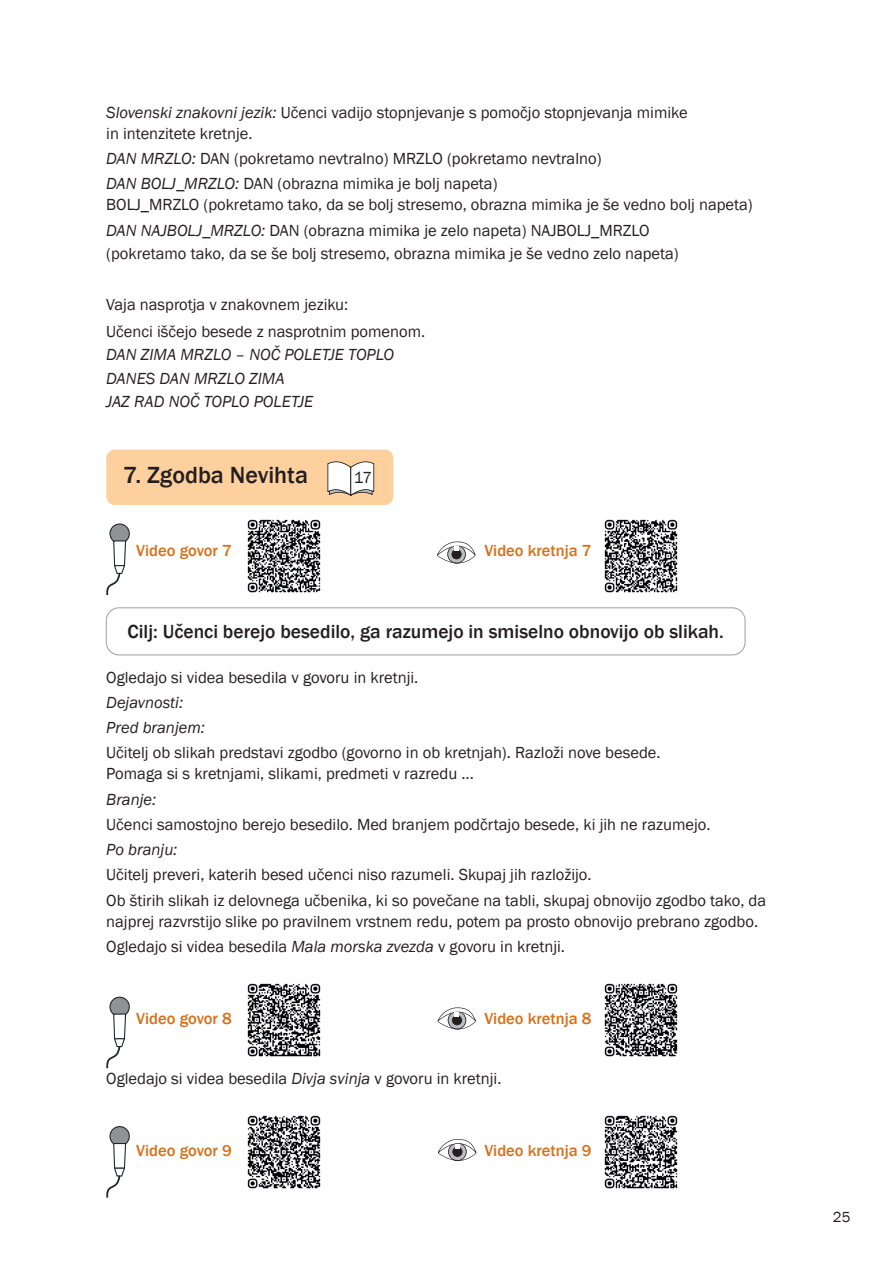
<style>
.page{position:relative;width:893px;height:1263px;background:#fff}
.page>*{position:absolute;margin:0;border:0;box-sizing:border-box;transform-origin:0 0}
.t1{font:500 24px "Franklin Gothic";color:#231f20}
.t2{font:500 19.5px "Franklin Gothic";color:#231f20}
.t3{font:16.5px/25.2px "Franklin Gothic";color:#231f20}
.t4{font:italic 16.5px/23.2px "Franklin Gothic";color:#231f20}
.t5{font:500 16.5px "Franklin Gothic";color:#d47119}
.t6{font:15px "Franklin Gothic";color:#231f20}
.s1{font-style:italic}
</style>
<div class="page">
<div style="left:106px;top:450px;width:287px;height:55px;background:#fdd09e;border-radius:9px"></div>
<svg style="left:106px;top:607px;width:640px;height:48px"></svg>
<svg style="left:327px;top:461px;width:47px;height:35px;background:#e2dbd5"></svg>
<svg style="left:437px;top:541px;width:38px;height:23px"></svg>
<svg style="left:437px;top:1007px;width:39px;height:22px"></svg>
<svg style="left:438px;top:1139px;width:38px;height:22px"></svg>
<svg style="left:106px;top:523px;width:24px;height:72px"></svg>
<svg style="left:106px;top:997px;width:24px;height:71px"></svg>
<svg style="left:106px;top:1126px;width:24px;height:72px"></svg>
<img style="left:604px;top:519px;width:74px;height:74px">
<img style="left:604px;top:983px;width:74px;height:74px">
<img style="left:604px;top:1115px;width:74px;height:74px">
<img style="left:247px;top:519px;width:74px;height:74px">
<img style="left:268px;top:556px;width:54px;height:1px">
<img style="left:247px;top:983px;width:74px;height:74px">
<img style="left:268px;top:1024px;width:54px;height:1px">
<img style="left:247px;top:1115px;width:74px;height:74px">
<img style="left:268px;top:1156px;width:54px;height:1px">
<p class="t3" style="left:106px;top:102px;width:583px;line-height:21px"><span class="s1">Slovenski znakovni jezik:</span> Učenci vadijo stopnjevanje s pomočjo stopnjevanja mimike in intenzitete kretnje.</p>
<p class="t3" style="left:106px;top:146px;width:497px"><span class="s1">DAN MRZLO:</span> DAN (pokretamo nevtralno) MRZLO (pokretamo nevtralno)<br><span class="s1">DAN BOLJ_MRZLO:</span> DAN (obrazna mimika je bolj napeta)</p>
<p class="t3" style="left:106px;top:193px;width:648px">BOLJ_MRZLO (pokretamo tako, da se bolj stresemo, obrazna mimika je še vedno bolj napeta)<br><span class="s1">DAN NAJBOLJ_MRZLO:</span> DAN (obrazna mimika je zelo napeta) NAJBOLJ_MRZLO</p>
<p class="t3" style="left:106px;top:241px;width:574px">(pokretamo tako, da se še bolj stresemo, obrazna mimika je še vedno zelo napeta)</p>
<p class="t3" style="left:106px;top:291px;width:320px;line-height:27.5px">Vaja nasprotja v znakovnem jeziku:<br>Učenci iščejo besede z nasprotnim pomenom.</p>
<p class="t4" style="left:106px;top:344px;width:289px">DAN ZIMA MRZLO – NOČ POLETJE TOPLO<br>DANES DAN MRZLO ZIMA<br>JAZ RAD NOČ TOPLO POLETJE</p>
<h1 class="t1" style="left:123px;top:461px;width:186px">7. Zgodba Nevihta</h1>
<p class="t3" style="left:354px;top:465px;width:20px">17</p>
<p class="t5" style="left:136px;top:540px;width:97px">Video govor 7</p>
<p class="t5" style="left:484px;top:540px;width:109px">Video kretnja 7</p>
<p class="t2" style="left:128px;top:620px;width:598px">Cilj: Učenci berejo besedilo, ga razumejo in smiselno obnovijo ob slikah.</p>
<p class="t3" style="left:106px;top:665px;width:314px">Ogledajo si videa besedila v govoru in kretnji.</p>
<p class="t4" style="left:106px;top:690px;width:100px;line-height:25.2px">Dejavnosti:<br>Pred branjem:</p>
<p class="t3" style="left:106px;top:743px;width:556px;line-height:21px">Učitelj ob slikah predstavi zgodbo (govorno in ob kretnjah). Razloži nove besede.<br>Pomaga si s kretnjami, slikami, predmeti v razredu ...</p>
<p class="t4" style="left:106px;top:788px;width:52px">Branje:</p>
<p class="t3" style="left:106px;top:812px;width:606px">Učenci samostojno berejo besedilo. Med branjem podčrtajo besede, ki jih ne razumejo.</p>
<p class="t4" style="left:106px;top:838px;width:73px">Po branju:</p>
<p class="t3" style="left:106px;top:863px;width:661px">Učitelj preveri, katerih besed učenci niso razumeli. Skupaj jih razložijo.<br>Ob štirih slikah iz delovnega učbenika, ki so povečane na tabli, skupaj obnovijo zgodbo tako, da</p>
<p class="t3" style="left:106px;top:909px;width:653px">najprej razvrstijo slike po pravilnem vrstnem redu, potem pa prosto obnovijo prebrano zgodbo.<br>Ogledajo si videa besedila <span class="s1">Mala morska zvezda</span> v govoru in kretnji.</p>
<p class="t5" style="left:136px;top:1008px;width:97px">Video govor 8</p>
<p class="t5" style="left:484px;top:1008px;width:109px">Video kretnja 8</p>
<p class="t3" style="left:106px;top:1066px;width:397px">Ogledajo si videa besedila <span class="s1">Divja svinja</span> v govoru in kretnji.</p>
<p class="t5" style="left:136px;top:1140px;width:97px">Video govor 9</p>
<p class="t5" style="left:484px;top:1140px;width:109px">Video kretnja 9</p>
<p class="t6" style="left:833px;top:1208px;width:19px">25</p>
</div>
